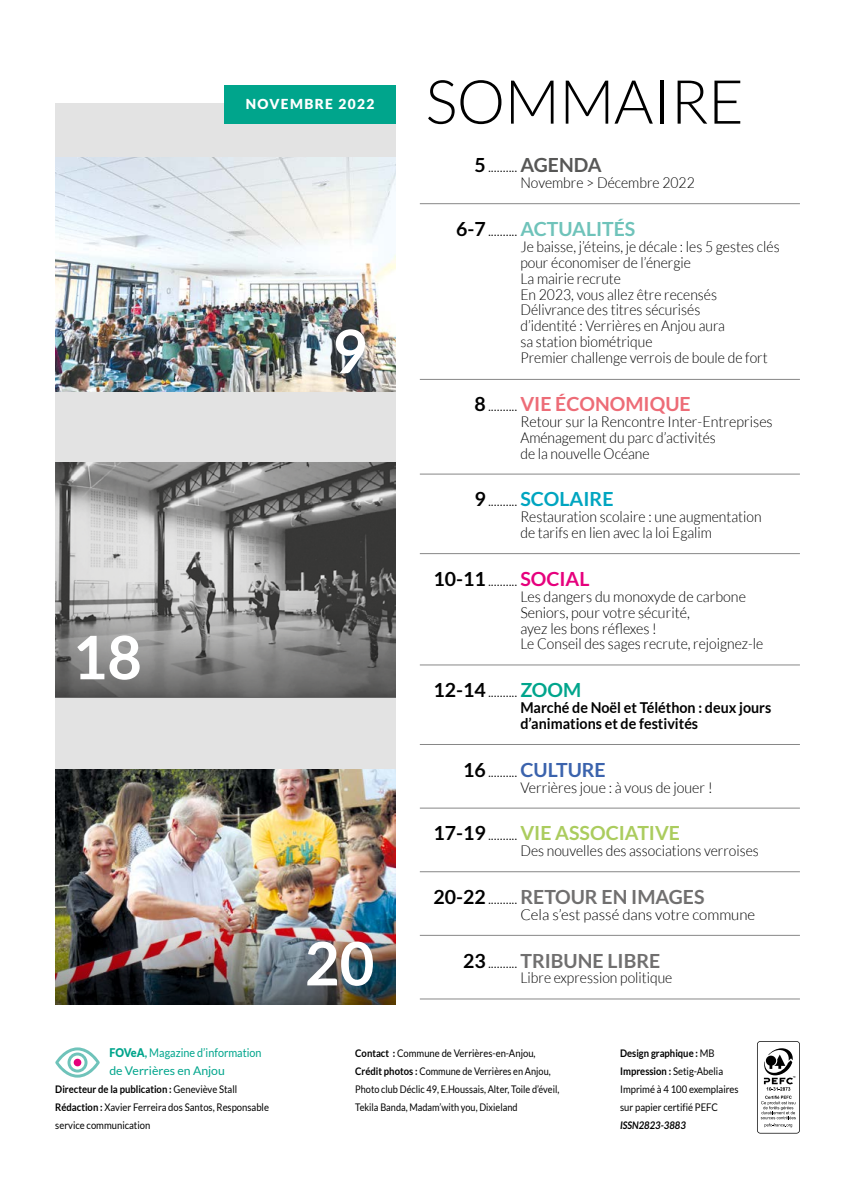
<style>
.page{position:relative;width:851px;height:1191px;background:#fff}
.page>*{position:absolute;margin:0;border:0;box-sizing:border-box;transform-origin:0 0}
.t1{font:300 60.75px "Lato";letter-spacing:-.01em;color:#000}
.t2{font:700 60px "Lato";color:#fff}
.t3{font:700 19.5px "Lato";color:#706f6f}
.t4{font:700 19.5px "Lato";color:#abcc5e}
.t5{font:700 19.5px "Lato";color:#ed6c77}
.t6{font:300 15px/15.9px "Lato";color:#000}
.t7{font:300 15px/15.9px "Lato";color:#000;scale:.95 1}
.t8{font:700 15px/15.9px "Lato";color:#000;scale:.95 1}
.t9{font:300 15px "Lato";color:#000;scale:.93 1}
.t10{font:900 13.8px "Lato";letter-spacing:.1em;color:#fff}
.t11{font:12px/18px "Lato";color:#00a58c;scale:.9 1}
.t12{font:10.5px/18px "Lato";color:#000;scale:.9 1}
.t13{font:italic 700 10.5px "Lato";color:#000;scale:.9 1}
.s1{font-weight:700;font-size:19.5px}
.s2{font-weight:700;font-size:19.5px;color:#575756}
.s3{font-weight:700;font-size:19.5px;color:#6fc3ba}
.s4{color:#000}
.s5{font-weight:300;font-size:15px;color:#000}
.s6{font-weight:700;font-size:19.5px;color:#00a5c0}
.s7{font-weight:700;font-size:19.5px;color:#e6007d}
.s8{font-size:19.5px}
.s9{font-weight:300}
.s10{font-size:19.5px;color:#00a58c}
.s11{font-weight:700;font-size:19.5px;color:#3b63ad}
.s12{font-weight:900}
.s13{font-weight:700}
</style>
<div class="page">
<div style="left:55px;top:103px;width:340px;height:900px;background:#e3e3e3"></div>
<img style="left:55px;top:157px;width:340px;height:235px">
<div style="left:224px;top:85px;width:171px;height:39px;background:#00a58c"></div>
<img style="left:55px;top:462px;width:340px;height:144px">
<img style="left:55px;top:769px;width:340px;height:144px">
<hr style="left:420px;top:203px;width:379px;height:1px;background:#878787">
<hr style="left:420px;top:379px;width:379px;height:1px;background:#878787">
<hr style="left:420px;top:474px;width:379px;height:1px;background:#878787">
<hr style="left:420px;top:553px;width:379px;height:1px;background:#878787">
<hr style="left:420px;top:664px;width:379px;height:1px;background:#878787">
<hr style="left:420px;top:744px;width:379px;height:1px;background:#878787">
<hr style="left:420px;top:807px;width:379px;height:1px;background:#878787">
<hr style="left:420px;top:871px;width:379px;height:1px;background:#878787">
<hr style="left:420px;top:935px;width:379px;height:1px;background:#878787">
<hr style="left:420px;top:998px;width:379px;height:1px;background:#878787">
<svg style="left:55px;top:1047px;width:45px;height:30px"></svg>
<div style="left:74px;top:1058px;width:7px;height:8px;background:#e6007d;border-radius:50%"></div>
<img style="left:55px;top:913px;width:340px;height:91px">
<svg style="left:55px;top:606px;width:340px;height:91px;background:#7e7e7e"></svg>
<svg style="left:757px;top:1041px;width:42px;height:92px"></svg>
<h2 class="t2" style="left:72px;top:623px;width:71px">18</h2>
<p class="t10" style="left:245px;top:96px;width:130px">NOVEMBRE 2022</p>
<h2 class="t2" style="left:332px;top:317px;width:36px">9</h2>
<h2 class="t2" style="left:305px;top:929px;width:71px">20</h2>
<h1 class="t1" style="left:425px;top:69px;width:320px">SOMMAIRE</h1>
<p class="t6" style="left:520px;top:159px;width:176px;text-indent:-46px"><span class="s1">5</span>.......... <span class="s2">AGENDA<br></span>Novembre &gt; Décembre 2022</p>
<p class="t6" style="left:520px;top:223px;width:261px;text-indent:-64px"><span class="s1">6-7</span>.......... <span class="s3">ACTUALITÉS<br></span>Je baisse, j’éteins, je décale : les 5 gestes clés pour économiser de l’énergie<br>La mairie recrute<br>En 2023, vous allez être recensés<br>Délivrance des titres sécurisés<br>d’identité : Verrières en Anjou aura<br>sa station biométrique<br>Premier challenge verrois de boule de fort</p>
<h3 class="t5" style="left:474px;top:392px;width:218px"><span class="s4">8</span><span class="s5">..........</span> VIE ÉCONOMIQUE</h3>
<p class="t7" style="left:520px;top:413px;width:267px">Retour sur la Rencontre Inter-Entreprises<br>Aménagement du parc d’activités<br>de la nouvelle Océane</p>
<p class="t6" style="left:520px;top:493px;width:243px;text-indent:-46px"><span class="s1">9</span>.......... <span class="s6">SCOLAIRE<br></span>Restauration scolaire : une augmentation de tarifs en lien avec la loi Egalim</p>
<p class="t6" style="left:520px;top:572px;width:244px;text-indent:-87px"><span class="s1">10-11</span>.......... <span class="s7">SOCIAL<br></span>Les dangers du monoxyde de carbone<br>Seniors, pour votre sécurité,<br>ayez les bons réflexes !<br>Le Conseil des sages recrute, rejoignez-le</p>
<p class="t8" style="left:520px;top:683px;width:265px;text-indent:-87px"><span class="s8">12-14</span><span class="s9">..........</span> <span class="s10">ZOOM<br></span>Marché de Noël et Téléthon : deux jours d’animations et de festivités</p>
<p class="t6" style="left:520px;top:763px;width:194px;text-indent:-57px"><span class="s1">16</span>.......... <span class="s11">CULTURE<br></span>Verrières joue : à vous de jouer !</p>
<h3 class="t4" style="left:433px;top:822px;width:248px"><span class="s4">17-19</span><span class="s5">..........</span> VIE ASSOCIATIVE</h3>
<p class="t9" style="left:520px;top:842px;width:258px">Des nouvelles des associations verroises</p>
<h3 class="t3" style="left:433px;top:885px;width:272px"><span class="s4">20-22</span><span class="s5">..........</span> RETOUR EN IMAGES</h3>
<p class="t6" style="left:520px;top:906px;width:236px">Cela s’est passé dans votre commune</p>
<h3 class="t3" style="left:463px;top:949px;width:198px"><span class="s4">23</span><span class="s5">..........</span> TRIBUNE LIBRE</h3>
<p class="t9" style="left:520px;top:970px;width:165px">Libre expression politique</p>
<p class="t11" style="left:109px;top:1044px;width:170px"><span class="s12">FOVeA</span><span class="s13">,</span> Magazine d’information de Verrières en Anjou</p>
<p class="t12" style="left:55px;top:1080px;width:239px"><span class="s13">Directeur de la publication :</span> Geneviève Stall<br><span class="s13">Rédaction :</span> Xavier Ferreira dos Santos, Responsable service communication</p>
<p class="t12" style="left:355px;top:1044px;width:228px"><span class="s13">Contact :</span> Commune de Verrières-en-Anjou, <span class="s13">Crédit photos :</span> Commune de Verrières en Anjou, Photo club Déclic 49, E.Houssais, Alter, Toile d’éveil, Tekila Banda, Madam’with you, Dixieland</p>
<p class="t12" style="left:620px;top:1044px;width:133px"><span class="s13">Design graphique :</span> MB<br><span class="s13">Impression :</span> Setig-Abelia<br>Imprimé à 4 100 exemplaires sur papier certifié PEFC</p>
<p class="t13" style="left:620px;top:1119px;width:74px">ISSN2823-3883</p>
</div>
